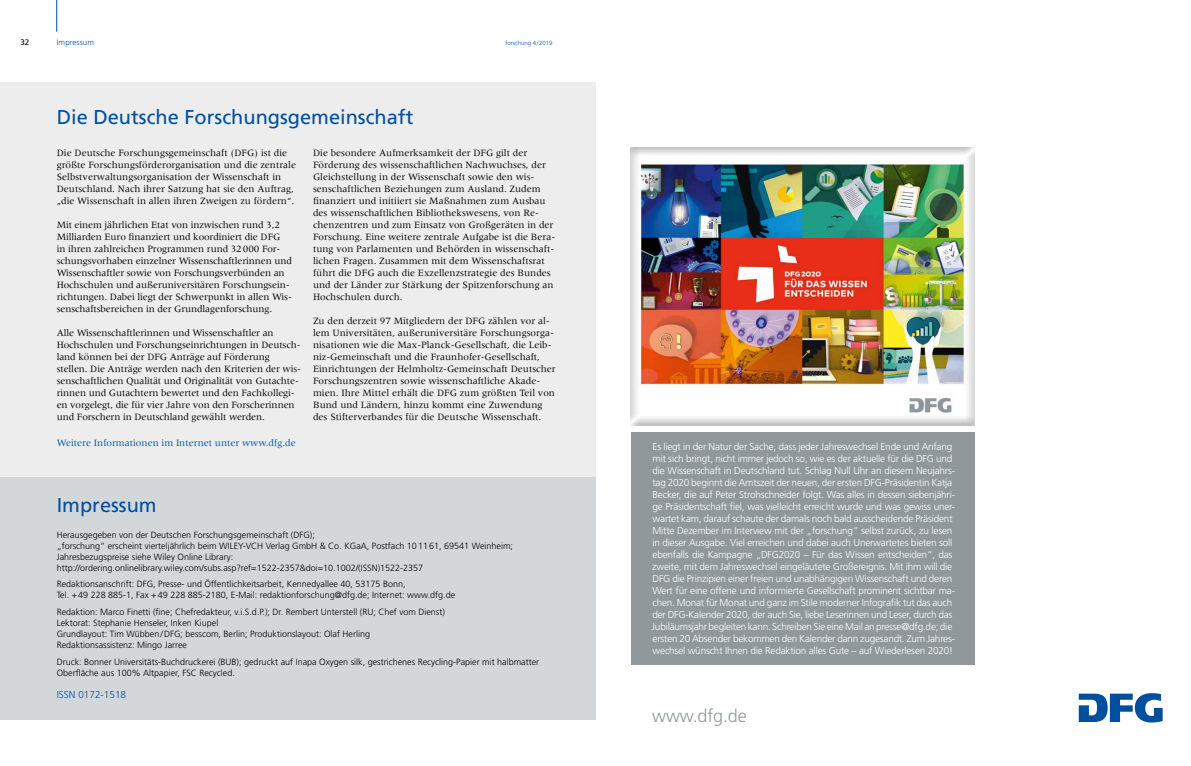
<style>
.page{position:relative;width:1191px;height:766px;background:#fff}
.page>*{position:absolute;margin:0;border:0;box-sizing:border-box;transform-origin:0 0}
.t1{font:20px "Frutiger LT Std";color:#004f9f}
.t2{font:300 18px "Frutiger LT Std";letter-spacing:-.01em;color:#91989c}
.t3{font:10px/12px "Meridien LT Std";color:#000}
.t4{font:300 10px/12px "Frutiger LT Std";letter-spacing:-.02em;color:#fff}
.t5{font:10px "Meridien LT Std";color:#004f9f}
.t6{font:300 10px "Frutiger LT Std";color:#004f9f}
.t7{font:300 9px/11px "Frutiger LT Std";color:#000}
.t8{font:300 8px "Frutiger LT Std";letter-spacing:.01em;color:#004f9f}
.t9{font:8px "Frutiger LT Std";color:#000}
.t10{font:300 6px "Frutiger LT Std";color:#004f9f}
</style>
<div class="page">
<hr style="left:56px;top:0;width:1px;height:32px;background:#004f9f">
<div style="left:0;top:82px;width:595px;height:422px;background:#ededed"></div>
<div style="left:0;top:477px;width:595px;height:243px;background:#d3d7da"></div>
<svg style="left:1078px;top:693px;width:84px;height:29px"></svg>
<div style="left:631px;top:432px;width:343px;height:233px;background:#91989c"></div>
<div style="left:630px;top:147px;width:344px;height:278px;background:#000;opacity:.5"></div>
<p class="t9" style="left:20px;top:37px;width:10px">32</p>
<p class="t8" style="left:57px;top:37px;width:39px">Impressum</p>
<p class="t10" style="left:505px;top:39px;width:49px">forschung 4/2019</p>
<h1 class="t1" style="left:57px;top:105px;width:358px">Die Deutsche Forschungsgemeinschaft</h1>
<p class="t3" style="left:57px;top:147px;width:241px">Die Deutsche Forschungsgemeinschaft (DFG) ist die größte Forschungsförderorganisation und die zentrale Selbstverwaltungsorganisation der Wissenschaft in Deutschland. Nach ihrer Satzung hat sie den Auftrag, „die Wissenschaft in allen ihren Zweigen zu fördern“.</p>
<p class="t3" style="left:57px;top:219px;width:237px">Mit einem jährlichen Etat von inzwischen rund 3,2<br>Milliarden Euro finanziert und koordiniert die DFG<br>in ihren zahlreichen Programmen rund 32000 For&shy;schungsvorhaben einzelner Wissenschaftlerinnen und Wissenschaftler sowie von Forschungsverbünden an Hochschulen und außeruniversitären Forschungsein&shy;richtungen. Dabei liegt der Schwerpunkt in allen Wis&shy;senschaftsbereichen in der Grundlagenforschung.</p>
<p class="t3" style="left:57px;top:327px;width:246px">Alle Wissenschaftlerinnen und Wissenschaftler an Hochschulen und Forschungseinrichtungen in Deutsch&shy;land können bei der DFG Anträge auf Förderung stellen. Die Anträge werden nach den Kriterien der wis&shy;senschaftlichen Qualität und Originalität von Gutachte&shy;rinnen und Gutachtern bewertet und den Fachkollegi&shy;en vorgelegt, die für vier Jahre von den Forscherinnen und Forschern in Deutschland gewählt werden.</p>
<p class="t5" style="left:57px;top:437px;width:240px">Weitere Informationen im Internet unter www.dfg.de</p>
<p class="t3" style="left:313px;top:147px;width:244px">Die besondere Aufmerksamkeit der DFG gilt der Förderung des wissenschaftlichen Nachwuchses, der Gleichstellung in der Wissenschaft sowie den wis&shy;senschaftlichen Beziehungen zum Ausland. Zudem finanziert und initiiert sie Maßnahmen zum Ausbau des wissenschaftlichen Bibliothekswesens, von Re&shy;chenzentren und zum Einsatz von Großgeräten in der Forschung. Eine weitere zentrale Aufgabe ist die Bera&shy;tung von Parlamenten und Behörden in wissenschaft&shy;lichen Fragen. Zusammen mit dem Wissenschaftsrat führt die DFG auch die Exzellenzstrategie des Bundes und der Länder zur Stärkung der Spitzenforschung an Hochschulen durch.</p>
<p class="t3" style="left:313px;top:315px;width:244px">Zu den derzeit 97 Mitgliedern der DFG zählen vor al&shy;lem Universitäten, außeruniversitäre Forschungsorga&shy;nisationen wie die Max-Planck-Gesellschaft, die Leib&shy;niz-Gemeinschaft und die Fraunhofer-Gesellschaft, Einrichtungen der Helmholtz-Gemeinschaft Deutscher Forschungszentren sowie wissenschaftliche Akade&shy;mien. Ihre Mittel erhält die DFG zum größten Teil von Bund und Ländern, hinzu kommt eine Zuwendung des Stifterverbandes für die Deutsche Wissenschaft.</p>
<h1 class="t1" style="left:57px;top:493px;width:102px">Impressum</h1>
<p class="t7" style="left:57px;top:529px;width:458px">Herausgegeben von der Deutschen Forschungsgemeinschaft (DFG);<br>„forschung“ erscheint vierteljährlich beim WILEY-VCH Verlag GmbH &amp; Co. KGaA, Postfach 101161, 69541 Weinheim; Jahresbezugspreise siehe Wiley Online Library: http://ordering.onlinelibrary.wiley.com/subs.asp?ref=1522-2357&amp;doi=10.1002/(ISSN)1522-2357</p>
<p class="t7" style="left:57px;top:578px;width:400px">Redaktionsanschrift: DFG, Presse- und Öffentlichkeitsarbeit, Kennedyallee 40, 53175 Bonn,<br>Tel. +49 228 885-1, Fax +49 228 885-2180, E-Mail: redaktionforschung@dfg.de; Internet: www.dfg.de</p>
<p class="t7" style="left:57px;top:606px;width:390px">Redaktion: Marco Finetti (fine; Chefredakteur, v.i.S.d.P.); Dr. Rembert Unterstell (RU; Chef vom Dienst)<br>Lektorat: Stephanie Henseler, Inken Kiupel<br>Grundlayout: Tim Wübben/DFG; besscom, Berlin; Produktionslayout: Olaf Herling Redaktionsassistenz: Mingo Jarree</p>
<p class="t7" style="left:57px;top:656px;width:484px">Druck: Bonner Universitäts-Buchdruckerei (BUB); gedruckt auf Inapa Oxygen silk, gestrichenes Recycling-Papier mit halbmatter<br>Oberfläche aus 100% Altpapier, FSC Recycled.</p>
<p class="t6" style="left:57px;top:688px;width:71px">ISSN 0172-1518</p>
<p class="t4" style="left:652px;top:440px;width:305px">Es liegt in der Natur der Sache, dass jeder Jahreswechsel Ende und Anfang mit sich bringt, nicht immer jedoch so, wie es der aktuelle für die DFG und die Wissenschaft in Deutschland tut. Schlag Null Uhr an diesem Neujahrs&shy;tag 2020 beginnt die Amtszeit der neuen, der ersten DFG-Präsidentin Katja Becker, die auf Peter Strohschneider folgt. Was alles in dessen siebenjähri&shy;ge Präsidentschaft fiel, was vielleicht erreicht wurde und was gewiss uner&shy;wartet kam, darauf schaute der damals noch bald ausscheidende Präsident Mitte Dezember im Interview mit der „forschung“ selbst zurück, zu lesen in dieser Ausgabe. Viel erreichen und dabei auch Unerwartetes bieten soll ebenfalls die Kampagne „DFG2020 – Für das Wissen entscheiden“, das zweite, mit dem Jahreswechsel eingeläutete Großereignis. Mit ihm will die DFG die Prinzipien einer freien und unabhängigen Wissenschaft und deren Wert für eine offene und informierte Gesellschaft prominent sichtbar ma&shy;chen. Monat für Monat und ganz im Stile moderner Infografik tut das auch der DFG-Kalender 2020, der auch Sie, liebe Leserinnen und Leser, durch das Jubiläumsjahr begleiten kann. Schreiben Sie eine Mail an presse@dfg.de; die ersten 20 Absender bekommen den Kalender dann zugesandt. Zum Jahres&shy;wechsel wünscht Ihnen die Redaktion alles Gute – auf Wiederlesen 2020!</p>
<h2 class="t2" style="left:652px;top:705px;width:96px">www.dfg.de</h2>
</div>
